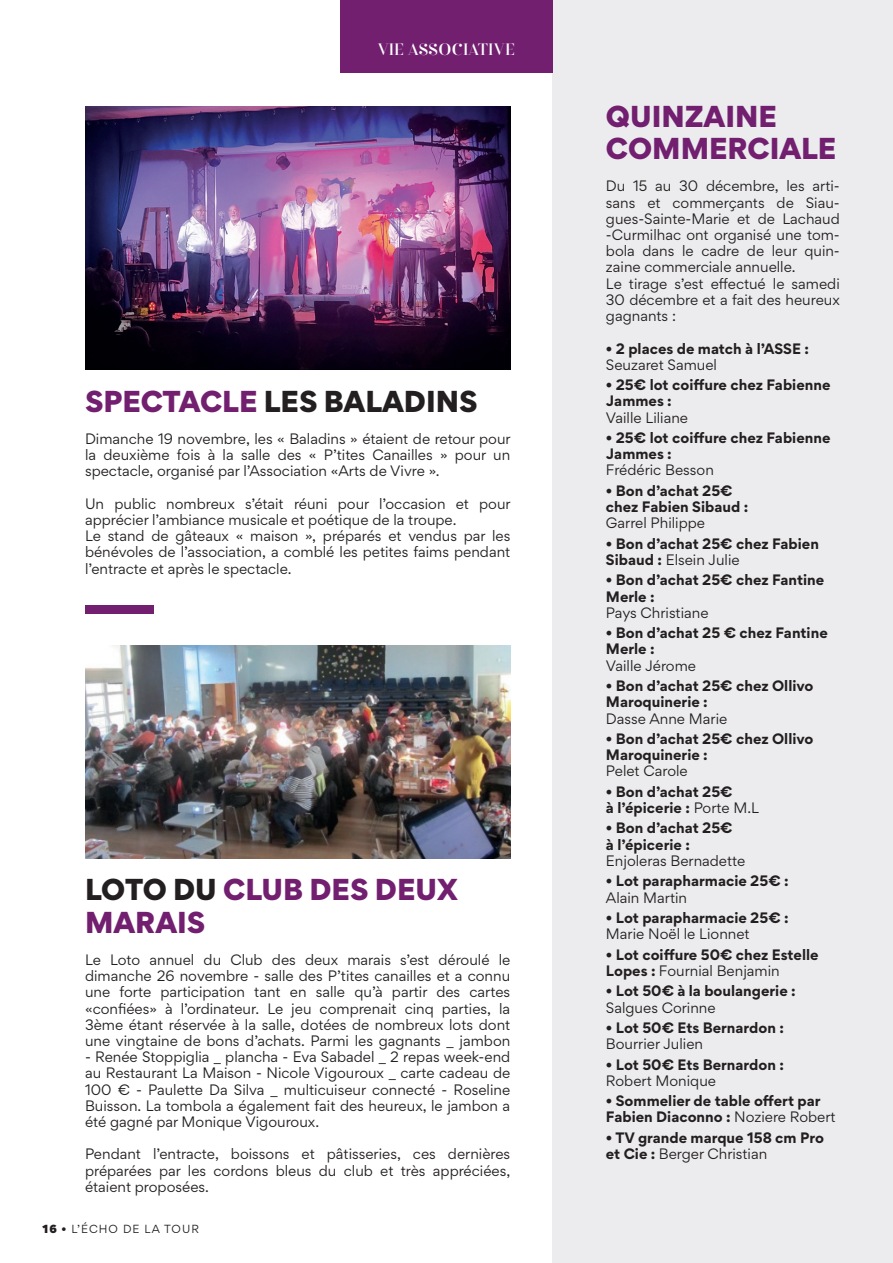
<style>
.page{position:relative;width:893px;height:1263px;background:#fff}
.page>*{position:absolute;margin:0;border:0;box-sizing:border-box;transform-origin:0 0}
.t1{font:900 27px/32.4px "Gordita";color:#721f70}
.t2{font:900 27px "Gordita";color:#231f20}
.t3{font:16.5px "Flabbergast";letter-spacing:-.03em;color:#fff}
.t4{font:13.5px/16.2px "Gordita";color:#231f20;text-align:justify}
.t5{font:700 13.5px/16.2px "Gordita";color:#231f20}
.t6{font:10.5px "Gordita";letter-spacing:.1em;color:#231f20}
.s1{color:#721f70}
.s2{color:#231f20}
.s3{font-weight:900}
.s4{font-weight:400}
</style>
<div class="page">
<div style="left:553px;top:0;width:340px;height:1263px;background:#ececee"></div>
<div style="left:340px;top:0;width:213px;height:72px;background:#721f70"></div>
<img style="left:85px;top:106px;width:425px;height:264px">
<img style="left:85px;top:646px;width:425px;height:212px">
<div style="left:85px;top:605px;width:68px;height:9px;background:#721f70"></div>
<p class="t3" style="left:378px;top:38px;width:139px">VIE ASSOCIATIVE</p>
<h1 class="t2" style="left:85px;top:379px;width:394px"><span class="s1">SPECTACLE</span> LES BALADINS</h1>
<p class="t4" style="left:85px;top:430px;width:427px">Dimanche 19 novembre, les « Baladins » étaient de retour pour la deuxième fois à la salle des « P’tites Canailles » pour un spectacle, organisé par l’Association «Arts de Vivre ».</p>
<p class="t4" style="left:85px;top:495px;width:427px;text-align:left">Un public nombreux s’était réuni pour l’occasion et pour apprécier l’ambiance musicale et poétique de la troupe.<br>Le stand de gâteaux « maison », préparés et vendus par les bénévoles de l’association, a comblé les petites faims pendant l’entracte et après le spectacle.</p>
<h1 class="t1" style="left:85px;top:872px;width:374px"><span class="s2">LOTO DU</span> CLUB DES DEUX<br>MARAIS</h1>
<p class="t4" style="left:85px;top:951px;width:427px">Le Loto annuel du Club des deux marais s’est déroulé le dimanche 26 novembre - salle des P’tites canailles et a connu une forte participation tant en salle qu’à partir des cartes «confiées» à l’ordinateur. Le jeu comprenait cinq parties, la 3ème étant réservée à la salle, dotées de nombreux lots dont une vingtaine de bons d’achats. Parmi les gagnants _ jambon</p>
<p class="t4" style="left:85px;top:1048px;width:427px">- Renée Stoppiglia _ plancha - Eva Sabadel _ 2 repas week-end au Restaurant La Maison - Nicole Vigouroux _ carte cadeau de 100 € - Paulette Da Silva _ multicuiseur connecté - Roseline Buisson. La tombola a également fait des heureux, le jambon a été gagné par Monique Vigouroux.</p>
<p class="t4" style="left:85px;top:1146px;width:427px">Pendant l’entracte, boissons et pâtisseries, ces dernières préparées par les cordons bleus du club et très appréciées, étaient proposées.</p>
<p class="t6" style="left:43px;top:1221px;width:158px"><span class="s3">16 •</span> L’ÉCHO DE LA TOUR</p>
<h1 class="t1" style="left:606px;top:99px;width:232px">QUINZAINE<br>COMMERCIALE</h1>
<p class="t4" style="left:606px;top:178px;width:235px;text-align:left">Du 15 au 30 décembre, les arti&shy;sans et commerçants de Siau&shy;gues-Sainte-Marie et de Lachaud -Curmilhac ont organisé une tom&shy;bola dans le cadre de leur quin&shy;zaine commerciale annuelle.<br>Le tirage s’est effectué le samedi<br>30 décembre et a fait des heureux gagnants :</p>
<p class="t5" style="left:606px;top:340px;width:204px">• 2 places de match à l’ASSE :</p>
<p class="t4" style="left:606px;top:356px;width:113px">Seuzaret Samuel</p>
<p class="t5" style="left:606px;top:376px;width:226px">• 25€ lot coiffure chez Fabienne<br>Jammes :</p>
<p class="t4" style="left:606px;top:409px;width:84px">Vaille Liliane</p>
<p class="t5" style="left:606px;top:429px;width:226px">• 25€ lot coiffure chez Fabienne<br>Jammes :</p>
<p class="t4" style="left:606px;top:462px;width:109px">Frédéric Besson</p>
<p class="t5" style="left:606px;top:482px;width:144px">• Bon d’achat 25€ chez Fabien Sibaud :</p>
<p class="t4" style="left:606px;top:515px;width:101px">Garrel Philippe</p>
<p class="t5" style="left:606px;top:535px;width:215px">• Bon d’achat 25€ chez Fabien<br>Sibaud : <span class="s4">Elsein Julie</span></p>
<p class="t5" style="left:606px;top:572px;width:220px">• Bon d’achat 25€ chez Fantine<br>Merle :</p>
<p class="t4" style="left:606px;top:604px;width:104px">Pays Christiane</p>
<p class="t5" style="left:606px;top:624px;width:223px">• Bon d’achat 25 € chez Fantine<br>Merle :</p>
<p class="t4" style="left:606px;top:657px;width:92px">Vaille Jérome</p>
<p class="t5" style="left:606px;top:677px;width:209px">• Bon d’achat 25€ chez Ollivo<br>Maroquinerie :</p>
<p class="t4" style="left:606px;top:710px;width:123px">Dasse Anne Marie</p>
<p class="t5" style="left:606px;top:730px;width:209px">• Bon d’achat 25€ chez Ollivo<br>Maroquinerie :</p>
<p class="t4" style="left:606px;top:763px;width:83px">Pelet Carole</p>
<p class="t5" style="left:606px;top:783px;width:155px">• Bon d’achat 25€<br>à l’épicerie : <span class="s4">Porte M.L</span></p>
<p class="t5" style="left:606px;top:820px;width:128px">• Bon d’achat 25€ à l’épicerie :</p>
<p class="t4" style="left:606px;top:852px;width:141px">Enjoleras Bernadette</p>
<p class="t5" style="left:606px;top:873px;width:184px">• Lot parapharmacie 25€ :</p>
<p class="t4" style="left:606px;top:889px;width:83px">Alain Martin</p>
<p class="t5" style="left:606px;top:909px;width:184px">• Lot parapharmacie 25€ :</p>
<p class="t4" style="left:606px;top:925px;width:145px">Marie Noël le Lionnet</p>
<p class="t5" style="left:606px;top:946px;width:214px">• Lot coiffure 50€ chez Estelle<br>Lopes : <span class="s4">Fournial Benjamin</span></p>
<p class="t5" style="left:606px;top:983px;width:191px">• Lot 50€ à la boulangerie :</p>
<p class="t4" style="left:606px;top:999px;width:111px">Salgues Corinne</p>
<p class="t5" style="left:606px;top:1019px;width:179px">• Lot 50€ Ets Bernardon :</p>
<p class="t4" style="left:606px;top:1035px;width:99px">Bourrier Julien</p>
<p class="t5" style="left:606px;top:1056px;width:179px">• Lot 50€ Ets Bernardon :</p>
<p class="t4" style="left:606px;top:1072px;width:112px">Robert Monique</p>
<p class="t5" style="left:606px;top:1092px;width:231px">• Sommelier de table offert par<br>Fabien Diaconno : <span class="s4">Noziere Robert</span></p>
<p class="t5" style="left:606px;top:1129px;width:219px">• TV grande marque 158 cm Pro et Cie : <span class="s4">Berger Christian</span></p>
</div>
